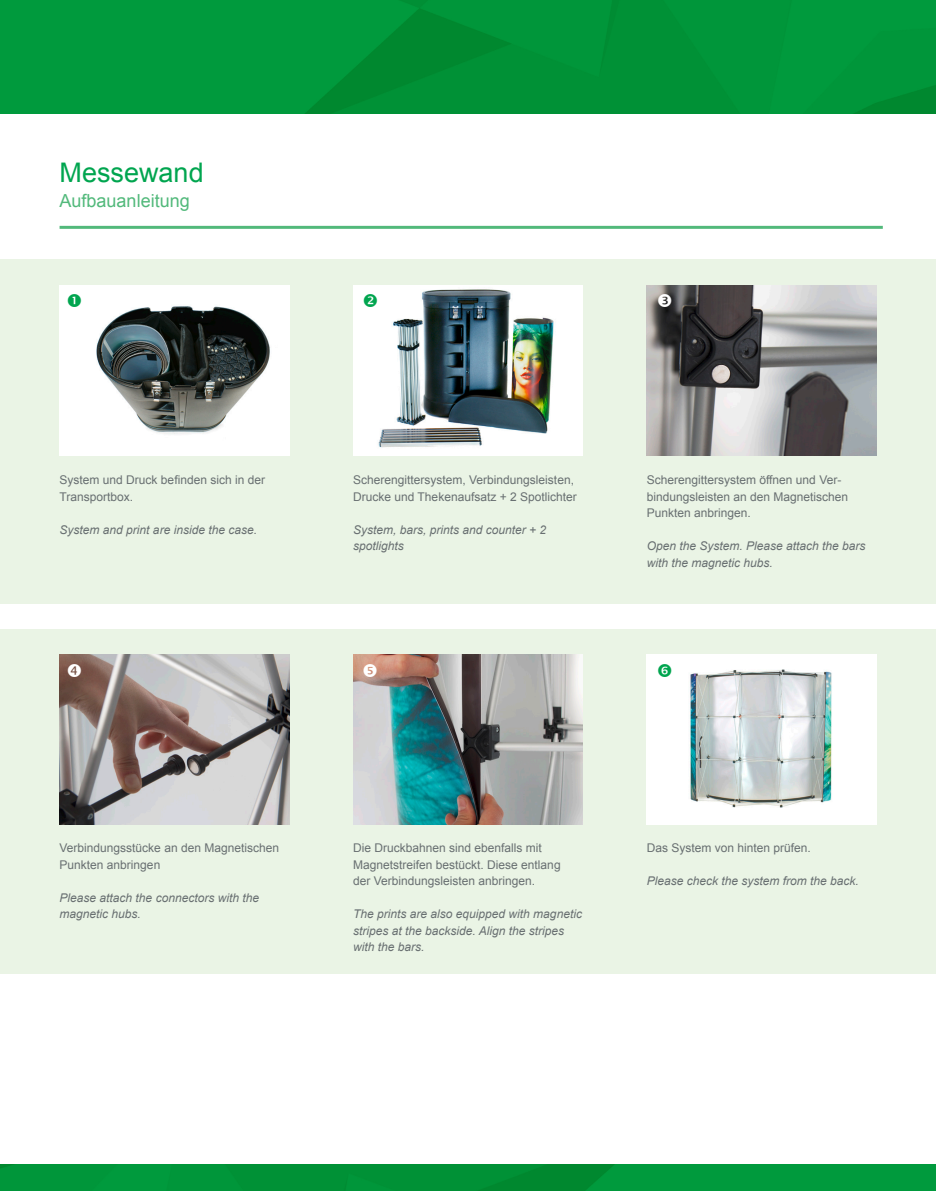
<style>
.page{position:relative;width:936px;height:1191px;background:#fff}
.page>*{position:absolute;margin:0;border:0;box-sizing:border-box;transform-origin:0 0}
.t1{font:27px "Arial";color:#00a54f}
.t2{font:18px "Arial";color:#52b97b}
.t3{font:12px/16.5px "Arial";color:#686f71}
.t4{font:italic 12px/16.5px "Arial";color:#686f71}
</style>
<div class="page">
<img style="left:0;top:1164px;width:935px;height:27px">
<hr style="left:60px;top:226px;width:822px;height:3px;background:#52b97b">
<div style="left:0;top:629px;width:935px;height:344px;background:#eaf4e5"></div>
<img style="left:0;top:0;width:935px;height:113px">
<div style="left:0;top:259px;width:935px;height:345px;background:#eaf4e5"></div>
<div style="left:60px;top:285px;width:229px;height:171px;background:#fff"></div>
<img style="left:96px;top:306px;width:174px;height:128px">
<img style="left:60px;top:654px;width:229px;height:170px">
<div style="left:353px;top:285px;width:230px;height:171px;background:#fff"></div>
<img style="left:378px;top:289px;width:176px;height:159px">
<img style="left:353px;top:654px;width:230px;height:170px">
<img style="left:646px;top:285px;width:230px;height:171px">
<img style="left:646px;top:654px;width:230px;height:170px">
<svg style="left:658px;top:294px;width:13px;height:13px"></svg>
<svg style="left:68px;top:663px;width:13px;height:14px"></svg>
<svg style="left:364px;top:663px;width:13px;height:14px"></svg>
<svg style="left:658px;top:663px;width:13px;height:14px"></svg>
<h1 class="t1" style="left:60px;top:154px;width:146px">Messewand</h1>
<h2 class="t2" style="left:60px;top:189px;width:132px">Aufbauanleitung</h2>
<p class="t3" style="left:60px;top:472px;width:207px">System und Druck befinden sich in der<br>Transportbox.</p>
<p class="t4" style="left:60px;top:521px;width:199px">System and print are inside the case.</p>
<p class="t3" style="left:353px;top:472px;width:225px">Scherengittersystem, Verbindungsleisten,<br>Drucke und Thekenaufsatz + 2 Spotlichter</p>
<p class="t4" style="left:353px;top:521px;width:195px">System, bars, prints and counter + 2 spotlights</p>
<p class="t3" style="left:646px;top:472px;width:203px">Scherengittersystem öffnen und Ver&shy;bindungsleisten an den Magnetischen<br>Punkten anbringen.</p>
<p class="t4" style="left:646px;top:538px;width:220px">Open the System. Please attach the bars with the magnetic hubs.</p>
<p class="t3" style="left:60px;top:839px;width:221px">Verbindungsstücke an den Magnetischen<br>Punkten anbringen</p>
<p class="t4" style="left:60px;top:889px;width:201px">Please attach the connectors with the magnetic hubs.</p>
<p class="t3" style="left:353px;top:839px;width:209px">Die Druckbahnen sind ebenfalls mit<br>Magnetstreifen bestückt. Diese entlang der Verbindungsleisten anbringen.</p>
<p class="t4" style="left:353px;top:905px;width:230px">The prints are also equipped with magnetic stripes at the backside. Align the stripes with the bars.</p>
<p class="t3" style="left:646px;top:839px;width:166px">Das System von hinten prüfen.</p>
<p class="t4" style="left:646px;top:872px;width:214px">Please check the system from the back.</p>
</div>
